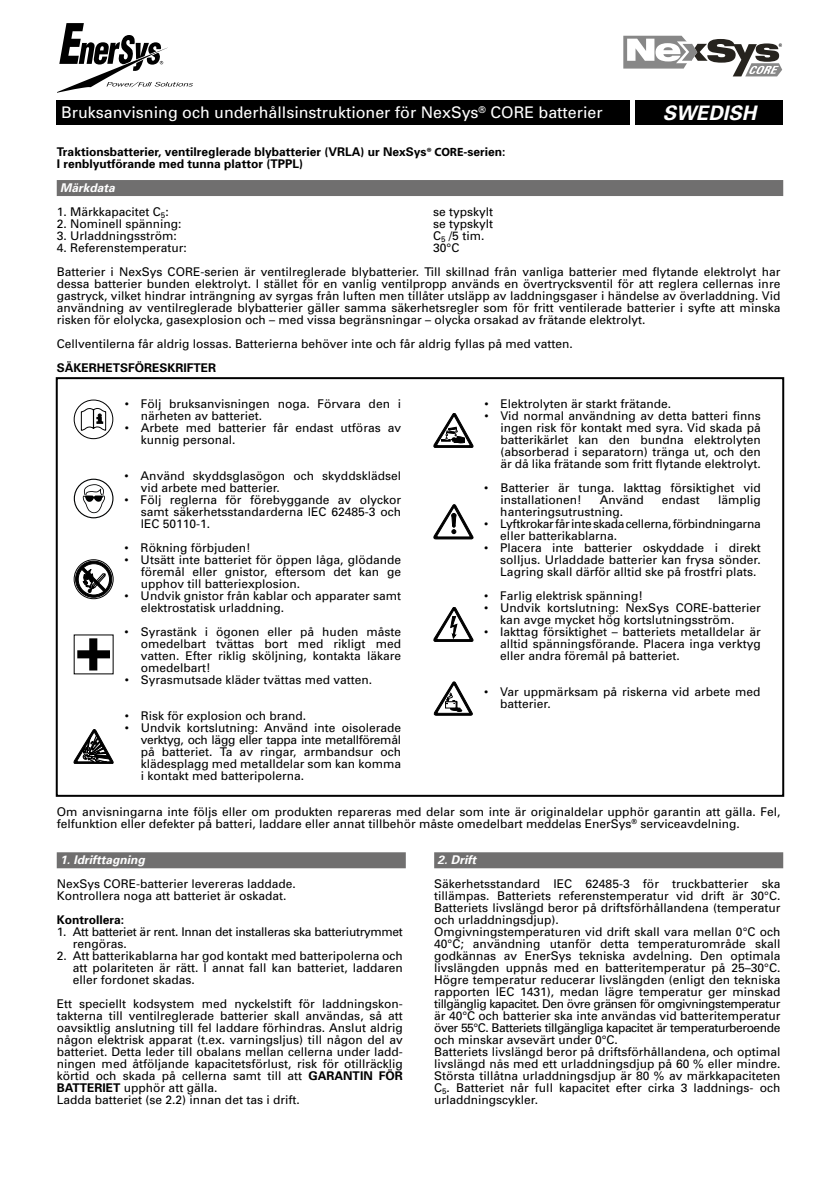
<style>
.page{position:relative;width:840px;height:1191px;background:#fff}
.page>*{position:absolute;margin:0;border:0;box-sizing:border-box;transform-origin:0 0}
.t1{font:italic 700 20px "Univers";color:#fff}
.t2{font:16px "Univers";color:#fff}
.t3{font:12px/12px "Univers";color:#000}
.t4{font:700 12px/12px "Univers";color:#000}
.t5{font:12px/12px "Univers";letter-spacing:-.025em;color:#000}
.t6{font:italic 700 12px "Univers";color:#fff}
.s1{font-family:"Myriad Pro"}
.s2{font-weight:700}
</style>
<div class="page">
<svg style="left:57px;top:23px;width:136px;height:70px"></svg>
<div style="left:57px;top:100px;width:572px;height:25px;background:#000"></div>
<div style="left:635px;top:100px;width:147px;height:25px;background:#000"></div>
<div style="left:57px;top:180px;width:725px;height:16px;background:#706f6f"></div>
<div style="left:57px;top:852px;width:348px;height:16px;background:#706f6f"></div>
<div style="left:434px;top:852px;width:348px;height:16px;background:#706f6f"></div>
<div style="left:56px;top:377px;width:727px;height:420px;border:2px solid #000"></div>
<svg style="left:74px;top:400px;width:39px;height:39px"></svg>
<div style="left:74px;top:400px;width:39px;height:39px;border:1px solid #000;border-radius:50%"></div>
<svg style="left:81px;top:407px;width:25px;height:24px"></svg>
<svg style="left:74px;top:560px;width:39px;height:38px"></svg>
<div style="left:74px;top:559px;width:39px;height:40px;border:1px solid #000;border-radius:50%"></div>
<div style="left:76px;top:561px;width:36px;height:36px;background:#000;border-radius:50%"></div>
<div style="left:75px;top:561px;width:37px;height:36px;border:1px solid #000;border-radius:50%"></div>
<svg style="left:78px;top:563px;width:31px;height:32px"></svg>
<div style="left:78px;top:563px;width:31px;height:32px;border:1px solid #000;border-radius:50%"></div>
<svg style="left:81px;top:567px;width:25px;height:26px"></svg>
<svg style="left:77px;top:638px;width:33px;height:32px"></svg>
<svg style="left:433px;top:681px;width:40px;height:34px"></svg>
<svg style="left:433px;top:413px;width:40px;height:35px"></svg>
<svg style="left:433px;top:607px;width:40px;height:35px"></svg>
<svg style="left:433px;top:504px;width:40px;height:35px"></svg>
<svg style="left:74px;top:729px;width:39px;height:35px"></svg>
<svg style="left:74px;top:478px;width:39px;height:40px"></svg>
<svg style="left:623px;top:36px;width:158px;height:40px"></svg>
<h2 class="t2" style="left:61px;top:103px;width:542px">Bruksanvisning och underhållsinstruktioner för NexSys<sup>®</sup> CORE batterier</h2>
<h1 class="t1" style="left:662px;top:101px;width:95px">SWEDISH</h1>
<p class="t4" style="left:57px;top:146px;width:450px">Traktionsbatterier, ventilreglerade blybatterier (VRLA) ur NexSys<span class="s1">® CORE</span>-serien:<br>I renblyutförande med tunna plattor (TPPL)</p>
<p class="t6" style="left:60px;top:181px;width:56px">Märkdata</p>
<p class="t3" style="left:57px;top:206px;width:113px">1. Märkkapacitet C<sub>5</sub>:</p>
<p class="t3" style="left:433px;top:206px;width:62px">se typskylt</p>
<p class="t3" style="left:57px;top:218px;width:126px">2. Nominell spänning:</p>
<p class="t3" style="left:433px;top:218px;width:62px">se typskylt</p>
<p class="t3" style="left:57px;top:230px;width:122px">3. Urladdningsström:</p>
<p class="t3" style="left:433px;top:230px;width:53px">C<sub>5</sub> /5 tim.</p>
<p class="t3" style="left:57px;top:242px;width:132px">4. Referenstemperatur:</p>
<p class="t3" style="left:57px;top:236px;width:724px;line-height:24px;text-indent:376px">30°C<br>Batterier i NexSys CORE-serien är ventilreglerade blybatterier. Till skillnad från vanliga batterier med flytande elektrolyt har</p>
<p class="t3" style="left:57px;top:278px;width:724px;text-align:justify">dessa batterier bunden elektrolyt. I stället för en vanlig ventilpropp används en övertrycksventil för att reglera cellernas inre gastryck, vilket hindrar inträngning av syrgas från luften men tillåter utsläpp av laddningsgaser i händelse av överladdning. Vid användning av ventilreglerade blybatterier gäller samma säkerhetsregler som för fritt ventilerade batterier i syfte att minska risken för elolycka, gasexplosion och – med vissa begränsningar – olycka orsakad av frätande elektrolyt.</p>
<p class="t3" style="left:57px;top:338px;width:517px">Cellventilerna får aldrig lossas. Batterierna behöver inte och får aldrig fyllas på med vatten.</p>
<p class="t4" style="left:57px;top:362px;width:161px">SÄKERHETSFÖRESKRIFTER</p>
<p class="t3" style="left:141px;top:398px;width:262px;text-indent:-16px">• Följ bruksanvisningen noga. Förvara den i närheten av batteriet.</p>
<p class="t3" style="left:141px;top:422px;width:262px;text-indent:-16px">• Arbete med batterier får endast utföras av kunnig personal.</p>
<p class="t3" style="left:141px;top:470px;width:262px;text-indent:-16px">• Använd skyddsglasögon och skyddsklädsel vid arbete med batterier.</p>
<p class="t3" style="left:141px;top:494px;width:262px;text-align:justify;text-indent:-16px">• Följ reglerna för förebyggande av olyckor samt säkerhetsstandarderna IEC 62485-3 och IEC 50110-1.</p>
<p class="t3" style="left:125px;top:542px;width:127px">• Rökning förbjuden!</p>
<p class="t3" style="left:141px;top:554px;width:262px;text-align:justify;text-indent:-16px">• Utsätt inte batteriet för öppen låga, glödande föremål eller gnistor, eftersom det kan ge upphov till batteriexplosion.</p>
<p class="t3" style="left:141px;top:590px;width:262px;text-indent:-16px">• Undvik gnistor från kablar och apparater samt elektrostatisk urladdning.</p>
<p class="t3" style="left:141px;top:626px;width:262px;text-align:justify;text-indent:-16px">• Syrastänk i ögonen eller på huden måste omedelbart tvättas bort med rikligt med vatten. Efter riklig sköljning, kontakta läkare omedelbart!</p>
<p class="t3" style="left:125px;top:674px;width:249px">• Syrasmutsade kläder tvättas med vatten.</p>
<p class="t3" style="left:125px;top:710px;width:183px">• Risk för explosion och brand.</p>
<p class="t3" style="left:141px;top:722px;width:262px;text-align:justify;text-indent:-16px">• Undvik kortslutning: Använd inte oisolerade verktyg, och lägg eller tappa inte metallföremål på batteriet. Ta av ringar, armbandsur och klädesplagg med metalldelar som kan komma i kontakt med batteripolerna.</p>
<p class="t3" style="left:484px;top:398px;width:188px">• Elektrolyten är starkt frätande.</p>
<p class="t3" style="left:500px;top:410px;width:262px;text-align:justify;text-indent:-16px">• Vid normal användning av detta batteri finns ingen risk för kontakt med syra. Vid skada på batterikärlet kan den bundna elektrolyten (absorberad i separatorn) tränga ut, och den är då lika frätande som fritt flytande elektrolyt.</p>
<p class="t3" style="left:500px;top:482px;width:262px;text-indent:-16px">• Batterier är tunga. Iakttag försiktighet vid installationen!</p>
<p class="t3" style="left:599px;top:494px;width:46px">Använd</p>
<p class="t3" style="left:661px;top:494px;width:40px">endast</p>
<p class="t3" style="left:717px;top:494px;width:44px">lämplig</p>
<p class="t3" style="left:500px;top:506px;width:124px">hanteringsutrustning.</p>
<p class="t5" style="left:500px;top:518px;width:262px;text-indent:-16px">• Lyftkrokarfårinteskadacellerna,förbindningarna eller batterikablarna.</p>
<p class="t3" style="left:500px;top:542px;width:262px;text-align:justify;text-indent:-16px">• Placera inte batterier oskyddade i direkt solljus. Urladdade batterier kan frysa sönder.<br>Lagring skall därför alltid ske på frostfri plats.</p>
<p class="t3" style="left:484px;top:590px;width:160px">• Farlig elektrisk spänning!</p>
<p class="t3" style="left:500px;top:602px;width:262px;text-indent:-16px">• Undvik kortslutning: NexSys CORE-batterier kan avge mycket hög kortslutningsström.</p>
<p class="t3" style="left:500px;top:626px;width:262px;text-align:justify;text-indent:-16px">• Iakttag försiktighet – batteriets metalldelar är alltid spänningsförande. Placera inga verktyg eller andra föremål på batteriet.</p>
<p class="t3" style="left:500px;top:686px;width:262px;text-indent:-16px">• Var uppmärksam på riskerna vid arbete med batterier.</p>
<p class="t3" style="left:57px;top:806px;width:724px">Om anvisningarna inte följs eller om produkten repareras med delar som inte är originaldelar upphör garantin att gälla. Fel, felfunktion eller defekter på batteri, laddare eller annat tillbehör måste omedelbart meddelas EnerSys<sup>®</sup> serviceavdelning.</p>
<p class="t6" style="left:60px;top:853px;width:86px">1. Idrifttagning</p>
<p class="t3" style="left:57px;top:878px;width:240px">NexSys CORE-batterier levereras laddade.<br>Kontrollera noga att batteriet är oskadat.</p>
<p class="t4" style="left:57px;top:914px;width:69px">Kontrollera:</p>
<p class="t5" style="left:73px;top:926px;width:331px;text-indent:-16px">1. Att batteriet är rent. Innan det installeras ska batteriutrymmet rengöras.</p>
<p class="t3" style="left:73px;top:950px;width:331px;text-align:justify;text-indent:-16px">2. Att batterikablarna har god kontakt med batteripolerna och att polariteten är rätt. I annat fall kan batteriet, laddaren eller fordonet skadas.</p>
<p class="t3" style="left:57px;top:998px;width:347px">Ett speciellt kodsystem med nyckelstift för laddningskon&shy;takterna till ventilreglerade batterier skall användas, så att oavsiktlig anslutning till fel laddare förhindras. Anslut aldrig någon elektrisk apparat (t.ex. varningsljus) till någon del av batteriet. Detta leder till obalans mellan cellerna under ladd&shy;ningen med åtföljande kapacitetsförlust, risk för otillräcklig körtid och skada på cellerna samt till att <span class="s2">GARANTIN FÖR BATTERIET</span> upphör att gälla.<br>Ladda batteriet (se 2.2) innan det tas i drift.</p>
<p class="t6" style="left:437px;top:853px;width:40px">2. Drift</p>
<p class="t3" style="left:434px;top:878px;width:347px">Säkerhetsstandard IEC 62485-3 för truckbatterier ska tillämpas. Batteriets referenstemperatur vid drift är 30°C.<br>Batteriets livslängd beror på driftsförhållandena (temperatur och urladdningsdjup).<br>Omgivningstemperaturen vid drift skall vara mellan 0°C och 40°C; användning utanför detta temperaturområde skall godkännas av EnerSys tekniska avdelning. Den optimala livslängden uppnås med en batteritemperatur på 25–30°C.<br>Högre temperatur reducerar livslängden (enligt den tekniska rapporten IEC 1431), medan lägre temperatur ger minskad tillgänglig kapacitet. Den övre gränsen för omgivningstemperatur är 40°C och batterier ska inte användas vid batteritemperatur över 55°C. Batteriets tillgängliga kapacitet är temperaturberoende och minskar avsevärt under 0°C.<br>Batteriets livslängd beror på driftsförhållandena, och optimal livslängd nås med ett urladdningsdjup på 60 % eller mindre.<br>Största tillåtna urladdningsdjup är 80 % av märkkapaciteten C<sub>5</sub>. Batteriet når full kapacitet efter cirka 3 laddnings- och urladdningscykler.</p>
</div>
